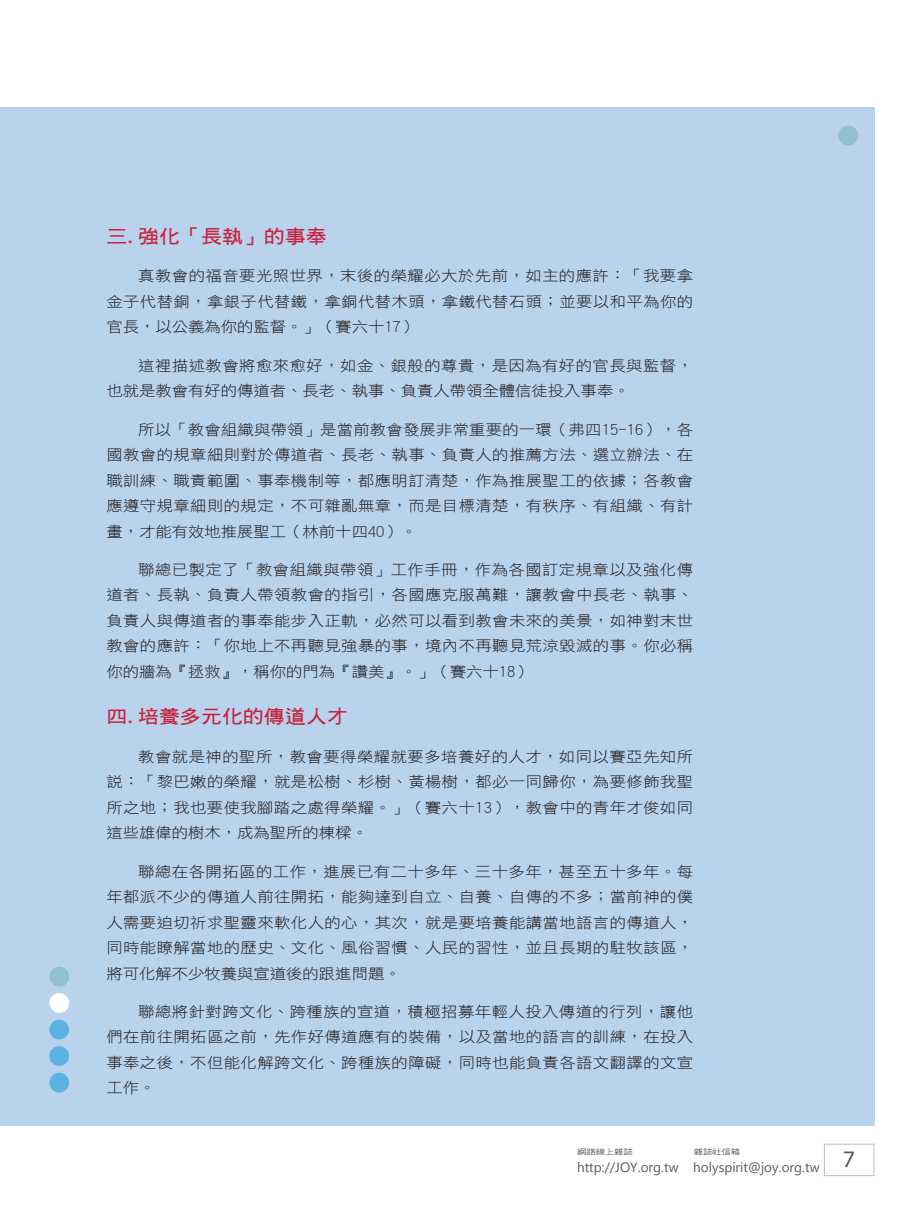
<style>
.page{position:relative;width:906px;height:1217px;background:#fff}
.page>*{position:absolute;margin:0;border:0;box-sizing:border-box;transform-origin:0 0}
.t1{font:18.9px "DF Hei W7 WIN BF";color:#c8233f;scale:1.11 1}
.t2{font:14.7px/25.5px "DF Hei W3 WIN BF";letter-spacing:.025em;color:#231f20;text-align:justify;scale:1.11 1}
.t3{font:13.5px "Segoe UI";color:#57585a}
.t4{font:7.5px "DF Hei W5 WIN BF";letter-spacing:-.015em;color:#57585a;scale:1.25 1}
</style>
<div class="page">
<div style="left:824px;top:1143px;width:50px;height:32px;border:1px solid #bcbdc0"></div>
<div style="left:0;top:107px;width:874px;height:1018px;background:#b9d3ed"></div>
<div style="left:49px;top:1072px;width:20px;height:20px;background:#5db2e4;border-radius:50%"></div>
<div style="left:49px;top:1045px;width:20px;height:20px;background:#5db2e4;border-radius:50%"></div>
<div style="left:49px;top:1019px;width:20px;height:20px;background:#5db2e4;border-radius:50%"></div>
<div style="left:49px;top:992px;width:20px;height:20px;background:#fff;border-radius:50%"></div>
<div style="left:49px;top:966px;width:20px;height:20px;background:#93bfd4;border-radius:50%"></div>
<div style="left:838px;top:126px;width:20px;height:19px;background:#93bfd4;border-radius:50%"></div>
<p class="t1" style="left:106px;top:226px;width:200px">三.強化「長執」的事奉</p>
<p class="t2" style="left:106px;top:263px;width:530px;text-indent:32px">真教會的福音要光照世界，末後的榮耀必大於先前，如主的應許：「我要拿金子代替銅，拿銀子代替鐵，拿銅代替木頭，拿鐵代替石頭；並要以和平為你的官長，以公義為你的監督。」（賽六十17）</p>
<p class="t2" style="left:106px;top:352px;width:530px;text-indent:32px">這裡描述教會將愈來愈好，如金、銀般的尊貴，是因為有好的官長與監督，也就是教會有好的傳道者、長老、執事、負責人帶領全體信徒投入事奉。</p>
<p class="t2" style="left:106px;top:416px;width:530px;text-indent:32px">所以「教會組織與帶領」是當前教會發展非常重要的一環（弗四15-16），各國教會的規章細則對於傳道者、長老、執事、負責人的推薦方法、選立辦法、在職訓練、職責範圍、事奉機制等，都應明訂清楚，作為推展聖工的依據；各教會應遵守規章細則的規定，不可雜亂無章，而是目標清楚，有秩序、有組織、有計畫，才能有效地推展聖工（林前十四40）。</p>
<p class="t2" style="left:106px;top:556px;width:530px;text-indent:32px">聯總已製定了「教會組織與帶領」工作手冊，作為各國訂定規章以及強化傳道者、長執、負責人帶領教會的指引，各國應克服萬難，讓教會中長老、執事、負責人與傳道者的事奉能步入正軌，必然可以看到教會未來的美景，如神對末世教會的應許：「你地上不再聽見強暴的事，境內不再聽見荒涼毀滅的事。你必稱你的牆為『拯救』，稱你的門為『讚美』。」（賽六十18）</p>
<p class="t1" style="left:106px;top:706px;width:219px">四.培養多元化的傳道人才</p>
<p class="t2" style="left:106px;top:743px;width:530px;text-indent:32px">教會就是神的聖所，教會要得榮耀就要多培養好的人才，如同以賽亞先知所說：「黎巴嫩的榮耀，就是松樹、杉樹、黃楊樹，都必一同歸你，為要修飾我聖所之地；我也要使我腳踏之處得榮耀。」（賽六十13），教會中的青年才俊如同這些雄偉的樹木，成為聖所的棟樑。</p>
<p class="t2" style="left:106px;top:858px;width:530px;text-indent:32px">聯總在各開拓區的工作，進展已有二十多年、三十多年，甚至五十多年。每年都派不少的傳道人前往開拓，能夠達到自立、自養、自傳的不多；當前神的僕人需要迫切祈求聖靈來軟化人的心，其次，就是要培養能講當地語言的傳道人，同時能瞭解當地的歷史、文化、風俗習慣、人民的習性，並且長期的駐牧該區，將可化解不少牧養與宣道後的跟進問題。</p>
<p class="t2" style="left:106px;top:998px;width:530px;text-indent:32px">聯總將針對跨文化、跨種族的宣道，積極招募年輕人投入傳道的行列，讓他們在前往開拓區之前，先作好傳道應有的裝備，以及當地的語言的訓練，在投入事奉之後，不但能化解跨文化、跨種族的障礙，同時也能負責各語文翻譯的文宣工作。</p>
<p class="t4" style="left:577px;top:1147px;width:46px">網路線上雜誌</p>
<p class="t4" style="left:694px;top:1147px;width:39px">雜誌社信箱</p>
<p class="t3" style="left:577px;top:1157px;width:244px">http://JOY.org.tw holyspirit@joy.org.tw</p>
</div>
